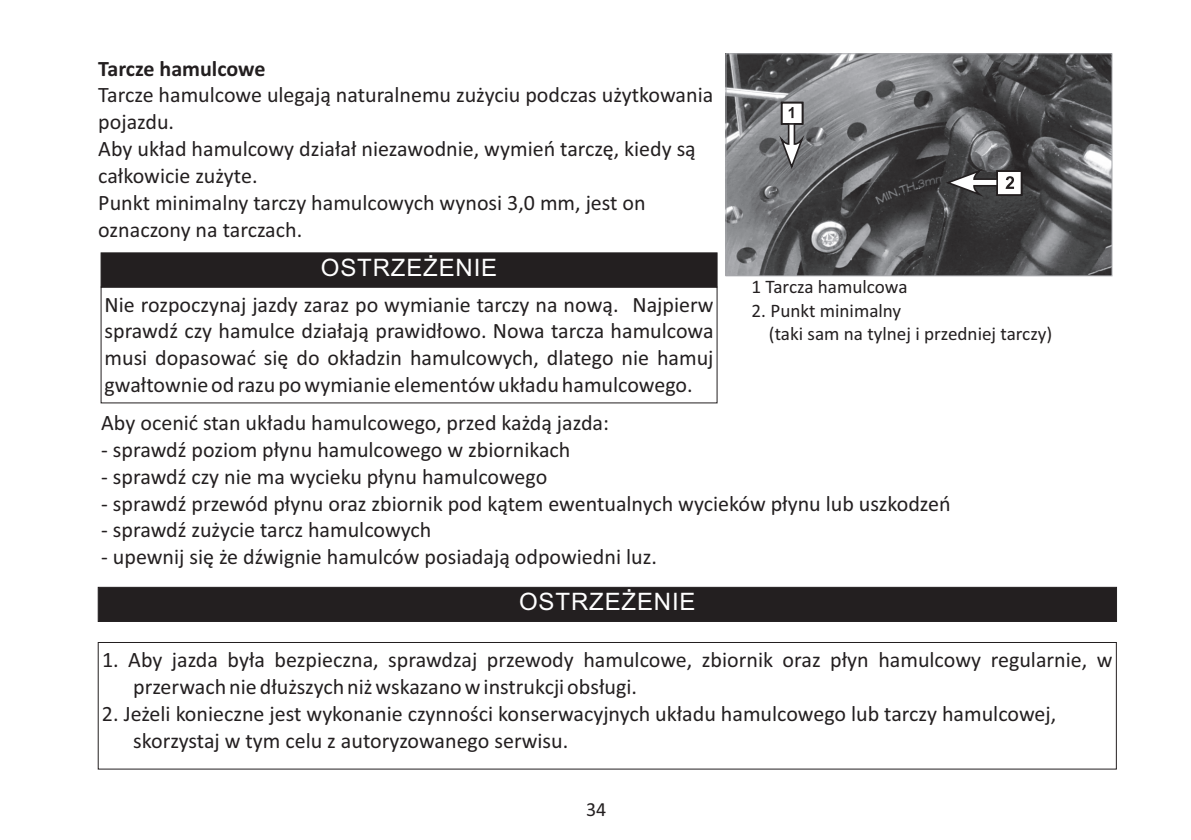
<style>
.page{position:relative;width:1191px;height:840px;background:#fff}
.page>*{position:absolute;margin:0;border:0;box-sizing:border-box;transform-origin:0 0}
.t1{font:24px "Arial";letter-spacing:.035em;color:#fff}
.t2{font:22px/26.8px "Calibri";color:#231f20}
.t3{font:700 22px "Calibri";color:#231f20}
.t4{font:20px "Calibri";color:#231f20}
.t5{font:19.2px/23.4px "Calibri";color:#231f20}
</style>
<div class="page">
<img style="left:727px;top:55px;width:383px;height:219px">
<div style="left:725px;top:53px;width:387px;height:223px;border:1px solid #a8a9ad"></div>
<svg style="left:780px;top:101px;width:24px;height:70px"></svg>
<svg style="left:943px;top:169px;width:80px;height:28px"></svg>
<div style="left:101px;top:252px;width:616px;height:35px;background:#231f20"></div>
<div style="left:101px;top:287px;width:616px;height:116px;border:1px solid #231f20"></div>
<div style="left:98px;top:586px;width:1019px;height:35px;background:#231f20"></div>
<div style="left:98px;top:642px;width:1018px;height:126px;border:1px solid #231f20"></div>
<p class="t3" style="left:98px;top:59px;width:169px">Tarcze hamulcowe</p>
<p class="t2" style="left:98px;top:83px;width:616px">Tarcze hamulcowe ulegają naturalnemu zużyciu podczas użytkowania pojazdu.<br>Aby układ hamulcowy działał niezawodnie, wymień tarczę, kiedy są całkowicie zużyte.<br>Punkt minimalny tarczy hamulcowych wynosi 3,0 mm, jest on oznaczony na tarczach.</p>
<p class="t1" style="left:321px;top:258px;width:178px">OSTRZEŻENIE</p>
<p class="t2" style="left:104px;top:292px;width:610px;text-align:justify">Nie rozpoczynaj jazdy zaraz po wymianie tarczy na nową. Najpierw sprawdź czy hamulce działają prawidłowo. Nowa tarcza hamulcowa musi dopasować się do okładzin hamulcowych, dlatego nie hamuj gwałtownie od razu po wymianie elementów układu hamulcowego.</p>
<p class="t2" style="left:101px;top:411px;width:509px">Aby ocenić stan układu hamulcowego, przed każdą jazda:</p>
<p class="t2" style="left:101px;top:437px;width:471px">- sprawdź poziom płynu hamulcowego w zbiornikach</p>
<p class="t2" style="left:101px;top:464px;width:447px">- sprawdź czy nie ma wycieku płynu hamulcowego</p>
<p class="t2" style="left:101px;top:491px;width:851px">- sprawdź przewód płynu oraz zbiornik pod kątem ewentualnych wycieków płynu lub uszkodzeń</p>
<p class="t2" style="left:101px;top:518px;width:332px">- sprawdź zużycie tarcz hamulcowych</p>
<p class="t2" style="left:101px;top:545px;width:557px">- upewnij się że dźwignie hamulców posiadają odpowiedni luz.</p>
<p class="t1" style="left:519px;top:592px;width:178px">OSTRZEŻENIE</p>
<p class="t5" style="left:751px;top:276px;width:157px">1 Tarcza hamulcowa</p>
<p class="t5" style="left:769px;top:300px;width:285px;text-indent:-17px">2. Punkt minimalny<br>(taki sam na tylnej i przedniej tarczy)</p>
<p class="t2" style="left:133px;top:648px;width:980px;text-indent:-31px">1. Aby jazda była bezpieczna, sprawdzaj przewody hamulcowe, zbiornik oraz płyn hamulcowy regularnie, w przerwach nie dłuższych niż wskazano w instrukcji obsługi.</p>
<p class="t2" style="left:133px;top:701px;width:924px;text-indent:-31px">2. Jeżeli konieczne jest wykonanie czynności konserwacyjnych układu hamulcowego lub tarczy hamulcowej, skorzystaj w tym celu z autoryzowanego serwisu.</p>
<p class="t4" style="left:586px;top:800px;width:22px">34</p>
</div>
